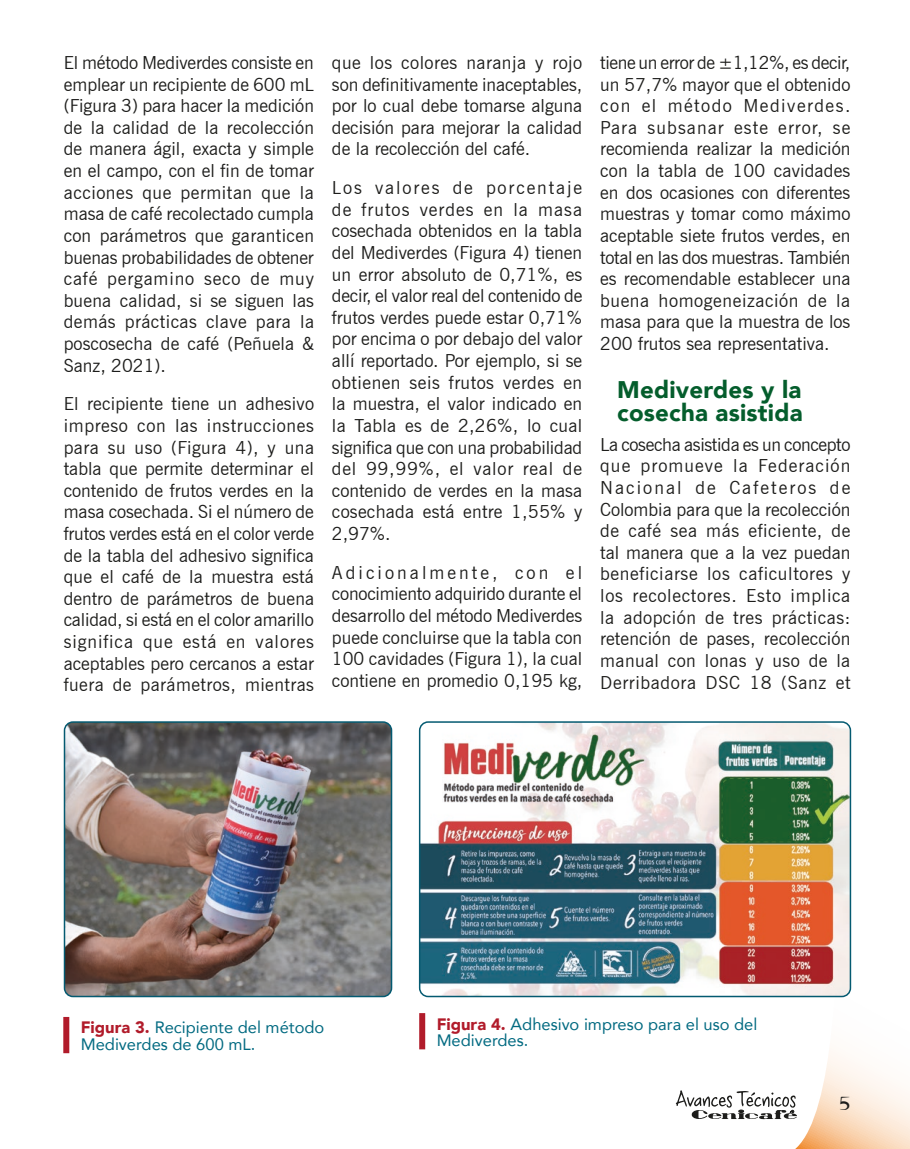
<style>
.page{position:relative;width:910px;height:1149px;background:#fff}
.page>*{position:absolute;margin:0;border:0;box-sizing:border-box;transform-origin:0 0}
.t1{font:900 24px/22.5px "Avenir";letter-spacing:.01em;color:#045d2c}
.t2{font:18px/21.6px "News Gothic BT";color:#1d1d1b;text-align:justify}
.t3{font:18px "Aubrey";color:#1d1d1b}
.t4{font:16.5px/16.5px "Avenir";color:#026a81}
.s1{font-weight:900;color:#b11b2a}
</style>
<div class="page">
<svg style="left:754px;top:726px;width:156px;height:422px"></svg>
<svg style="left:676px;top:1089px;width:121px;height:30px"></svg>
<div style="left:63px;top:1016px;width:6px;height:36px;background:#b11b2a"></div>
<div style="left:419px;top:1012px;width:6px;height:36px;background:#b11b2a"></div>
<img style="left:420px;top:722px;width:430px;height:274px">
<div style="left:419px;top:721px;width:432px;height:275px;border:2px solid #045a71;border-radius:9px"></div>
<img style="left:64px;top:722px;width:327px;height:274px">
<div style="left:64px;top:721px;width:328px;height:275px;border:2px solid #045a71;border-radius:9px"></div>
<p class="t2" style="left:64px;top:52px;width:252px">El método Mediverdes consiste en emplear un recipiente de 600 mL (Figura 3) para hacer la medición de la calidad de la recolección de manera ágil, exacta y simple en el campo, con el fin de tomar acciones que permitan que la masa de café recolectado cumpla con parámetros que garanticen buenas probabilidades de obtener café pergamino seco de muy buena calidad, si se siguen las demás prácticas clave para la poscosecha de café (Peñuela &amp; Sanz, 2021).</p>
<p class="t2" style="left:64px;top:393px;width:252px">El recipiente tiene un adhesivo impreso con las instrucciones para su uso (Figura 4), y una tabla que permite determinar el contenido de frutos verdes en la masa cosechada. Si el número de frutos verdes está en el color verde de la tabla del adhesivo significa que el café de la muestra está dentro de parámetros de buena calidad, si está en el color amarillo significa que está en valores aceptables pero cercanos a estar fuera de parámetros, mientras</p>
<p class="t2" style="left:332px;top:52px;width:252px">que los colores naranja y rojo son definitivamente inaceptables, por lo cual debe tomarse alguna decisión para mejorar la calidad de la recolección del café.</p>
<p class="t2" style="left:332px;top:177px;width:252px">Los valores de porcentaje de frutos verdes en la masa cosechada obtenidos en la tabla del Mediverdes (Figura 4) tienen un error absoluto de 0,71%, es decir, el valor real del contenido de frutos verdes puede estar 0,71% por encima o por debajo del valor allí reportado. Por ejemplo, si se obtienen seis frutos verdes en la muestra, el valor indicado en la Tabla es de 2,26%, lo cual significa que con una probabilidad del 99,99%, el valor real de contenido de verdes en la masa cosechada está entre 1,55% y 2,97%.</p>
<p class="t2" style="left:332px;top:561px;width:252px">Adicionalmente, con el conocimiento adquirido durante el desarrollo del método Mediverdes puede concluirse que la tabla con 100 cavidades (Figura 1), la cual contiene en promedio 0,195 kg,</p>
<p class="t2" style="left:600px;top:52px;width:252px">tiene un error de ±1,12%, es decir, un 57,7% mayor que el obtenido con el método Mediverdes.<br>Para subsanar este error, se recomienda realizar la medición con la tabla de 100 cavidades en dos ocasiones con diferentes muestras y tomar como máximo aceptable siete frutos verdes, en total en las dos muestras. También es recomendable establecer una buena homogeneización de la masa para que la muestra de los 200 frutos sea representativa.</p>
<h1 class="t1" style="left:617px;top:378px;width:187px">Mediverdes y la cosecha asistida</h1>
<p class="t2" style="left:600px;top:433px;width:252px">La cosecha asistida es un concepto que promueve la Federación Nacional de Cafeteros de Colombia para que la recolección de café sea más eficiente, de tal manera que a la vez puedan beneficiarse los caficultores y los recolectores. Esto implica la adopción de tres prácticas: retención de pases, recolección manual con lonas y uso de la Derribadora DSC 18 (Sanz et</p>
<p class="t4" style="left:81px;top:1018px;width:245px"><span class="s1">Figura 3.</span> Recipiente del método<br>Mediverdes de 600 mL.</p>
<p class="t4" style="left:437px;top:1014px;width:322px"><span class="s1">Figura 4.</span> Adhesivo impreso para el uso del<br>Mediverdes.</p>
<p class="t3" style="left:840px;top:1093px;width:12px">5</p>
</div>
